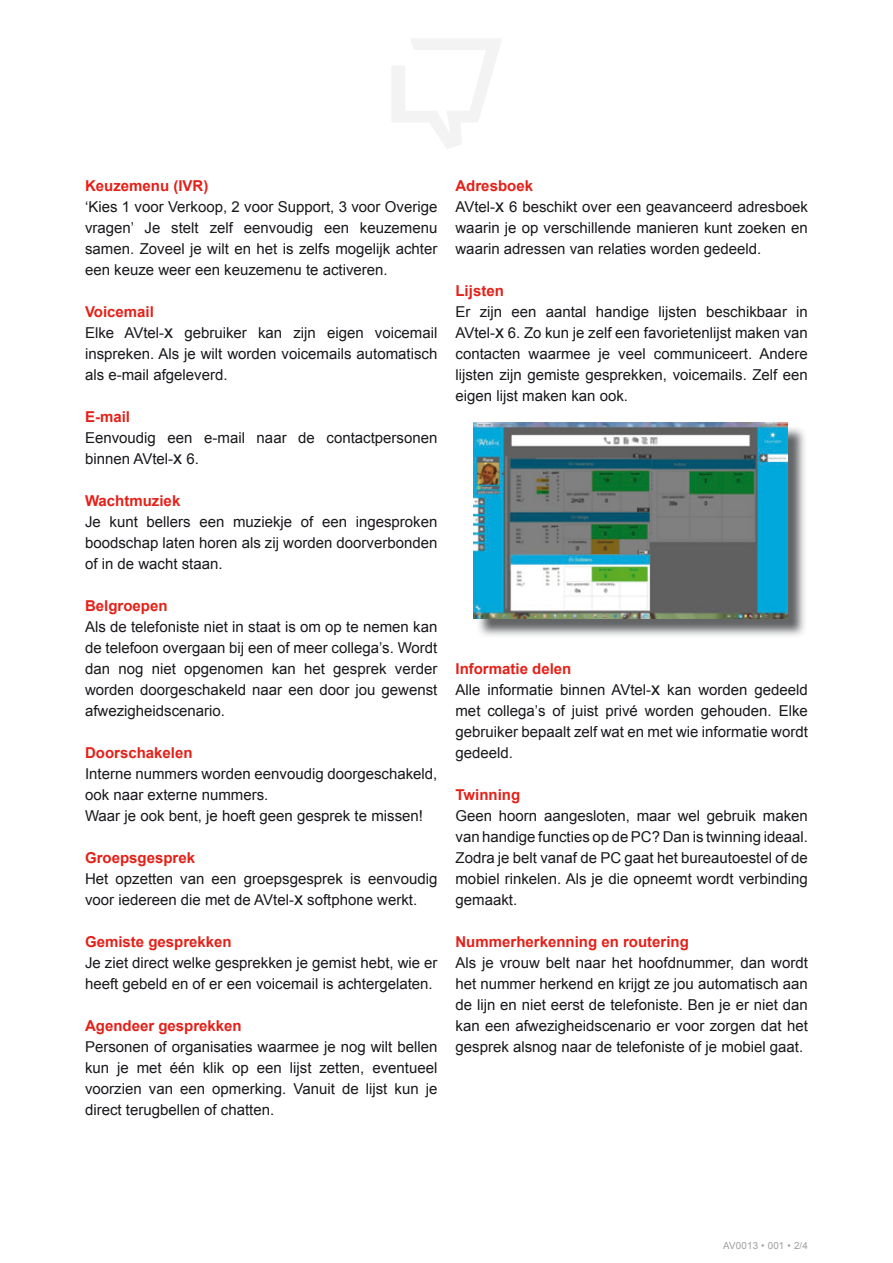
<style>
.page{position:relative;width:893px;height:1263px;background:#fff}
.page>*{position:absolute;margin:0;border:0;box-sizing:border-box;transform-origin:0 0}
.t1{font:15px/21px "Arial";color:#1a171c;text-align:justify}
.t2{font:700 15px "Arial";color:#e32119}
.t3{font:9.75px "Arial";letter-spacing:.02em;color:#9d9ea0}
.s1{font-weight:700;color:#e32119}
.s2{font-size:18px}
</style>
<div class="page">
<img style="left:478px;top:428px;width:327px;height:208px">
<img style="left:473px;top:422px;width:315px;height:197px">
<svg style="left:392px;top:39px;width:109px;height:110px"></svg>
<p class="t2" style="left:85px;top:176px;width:125px">Keuzemenu (IVR)</p>
<p class="t1" style="left:85px;top:196px;width:354px">‘Kies 1 voor Verkoop, 2 voor Support, 3 voor Overige vragen’ Je stelt zelf eenvoudig een keuzemenu samen. Zoveel je wilt en het is zelfs mogelijk achter een keuze weer een keuzemenu te activeren.</p>
<p class="t1" style="left:85px;top:301px;width:354px;text-align:left"><span class="s1">Voicemail<br></span>Elke AVtel-<span class="s2">x</span> gebruiker kan zijn eigen voicemail inspreken. Als je wilt worden voicemails automatisch als e-mail afgeleverd.</p>
<p class="t2" style="left:85px;top:407px;width:47px">E-mail</p>
<p class="t1" style="left:85px;top:427px;width:354px">Eenvoudig een e-mail naar de contactpersonen binnen AVtel-<span class="s2">x</span> 6.</p>
<p class="t2" style="left:85px;top:491px;width:97px">Wachtmuziek</p>
<p class="t1" style="left:85px;top:511px;width:354px">Je kunt bellers een muziekje of een ingesproken boodschap laten horen als zij worden doorverbonden of in de wacht staan.</p>
<p class="t2" style="left:85px;top:596px;width:84px">Belgroepen</p>
<p class="t1" style="left:85px;top:616px;width:354px">Als de telefoniste niet in staat is om op te nemen kan de telefoon overgaan bij een of meer collega’s. Wordt dan nog niet opgenomen kan het gesprek verder worden doorgeschakeld naar een door jou gewenst afwezigheidscenario.</p>
<p class="t2" style="left:85px;top:743px;width:109px">Doorschakelen</p>
<p class="t1" style="left:85px;top:763px;width:354px;text-align:left">Interne nummers worden eenvoudig doorgeschakeld, ook naar externe nummers.<br>Waar je ook bent, je hoeft geen gesprek te missen!</p>
<p class="t2" style="left:85px;top:848px;width:112px">Groepsgesprek</p>
<p class="t1" style="left:85px;top:868px;width:354px">Het opzetten van een groepsgesprek is eenvoudig voor iedereen die met de AVtel-<span class="s2">x</span> softphone werkt.</p>
<p class="t2" style="left:85px;top:932px;width:148px">Gemiste gesprekken</p>
<p class="t1" style="left:85px;top:952px;width:354px">Je ziet direct welke gesprekken je gemist hebt, wie er heeft gebeld en of er een voicemail is achtergelaten.</p>
<p class="t2" style="left:85px;top:1016px;width:158px">Agendeer gesprekken</p>
<p class="t1" style="left:85px;top:1036px;width:354px">Personen of organisaties waarmee je nog wilt bellen kun je met één klik op een lijst zetten, eventueel voorzien van een opmerking. Vanuit de lijst kun je direct terugbellen of chatten.</p>
<p class="t1" style="left:455px;top:175px;width:354px;text-align:left"><span class="s1">Adresboek<br></span>AVtel-<span class="s2">x</span> 6 beschikt over een geavanceerd adresboek waarin je op verschillende manieren kunt zoeken en waarin adressen van relaties worden gedeeld.</p>
<p class="t2" style="left:455px;top:281px;width:50px">Lijsten</p>
<p class="t1" style="left:455px;top:301px;width:354px">Er zijn een aantal handige lijsten beschikbaar in AVtel-<span class="s2">x</span> 6. Zo kun je zelf een favorietenlijst maken van contacten waarmee je veel communiceert. Andere lijsten zijn gemiste gesprekken, voicemails. Zelf een eigen lijst maken kan ook.</p>
<p class="t1" style="left:455px;top:658px;width:354px;text-align:left"><span class="s1">Informatie delen<br></span>Alle informatie binnen AVtel-<span class="s2">x</span> kan worden gedeeld met collega’s of juist privé worden gehouden. Elke gebruiker bepaalt zelf wat en met wie informatie wordt gedeeld.</p>
<p class="t2" style="left:455px;top:785px;width:66px">Twinning</p>
<p class="t1" style="left:455px;top:805px;width:354px">Geen hoorn aangesloten, maar wel gebruik maken van handige functies op de PC? Dan is twinning ideaal.<br>Zodra je belt vanaf de PC gaat het bureautoestel of de mobiel rinkelen. Als je die opneemt wordt verbinding gemaakt.</p>
<p class="t2" style="left:455px;top:932px;width:235px">Nummerherkenning en routering</p>
<p class="t1" style="left:455px;top:952px;width:354px">Als je vrouw belt naar het hoofdnummer, dan wordt het nummer herkend en krijgt ze jou automatisch aan de lijn en niet eerst de telefoniste. Ben je er niet dan kan een afwezigheidscenario er voor zorgen dat het gesprek alsnog naar de telefoniste of je mobiel gaat.</p>
<p class="t3" style="left:723px;top:1239px;width:86px">AV0013 • 001 • 2/4</p>
</div>
